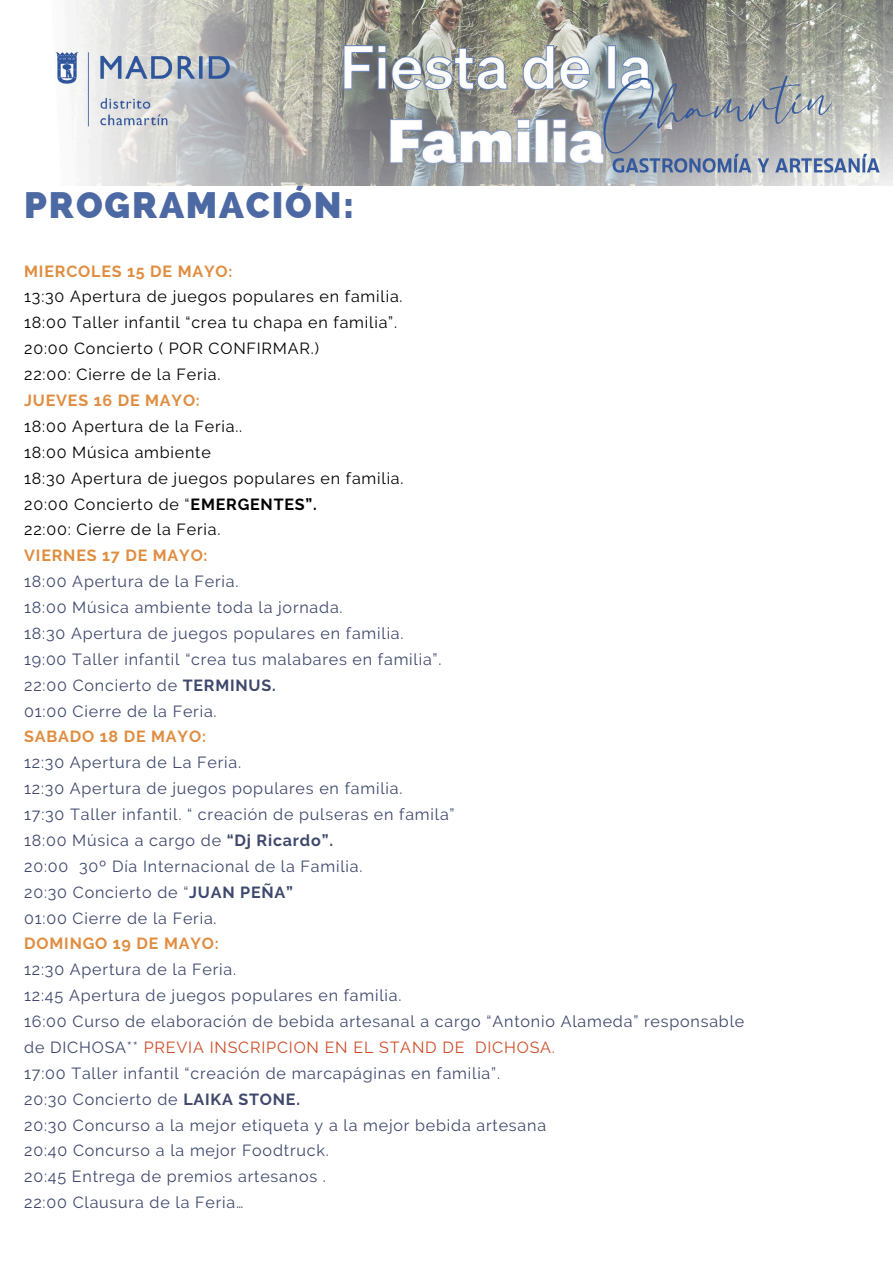
<style>
.page{position:relative;width:893px;height:1263px;background:#fff}
.page>*{position:absolute;margin:0;border:0;box-sizing:border-box;transform-origin:0 0}
.t1{font:800 36.83px "Raleway";letter-spacing:.05em;color:#4d69a4}
.t2{font:16.05px/25.9px "Raleway";letter-spacing:.05em;color:#3e486c}
.t3{font:16.05px "Raleway";letter-spacing:.05em;color:#000}
.t4{font:700 16.05px "Raleway";letter-spacing:.05em;color:#df8d40}
.s1{font-weight:700}
.s2{color:#cd4c29}
</style>
<div class="page">
<img style="left:55px;top:0;width:838px;height:186px">
<p class="t1" style="left:24px;top:183px;width:331px">PROGRAMACIÓN:</p>
<h1 class="t4" style="left:24px;top:261px;width:210px">MIERCOLES 15 DE MAYO:</h1>
<p class="t3" style="left:24px;top:287px;width:380px">13:30 Apertura de juegos populares en familia.</p>
<p class="t3" style="left:24px;top:313px;width:374px">18:00 Taller infantil “crea tu chapa en familia”.</p>
<p class="t3" style="left:24px;top:339px;width:296px">20:00 Concierto ( POR CONFIRMAR.)</p>
<p class="t3" style="left:24px;top:365px;width:198px">22:00: Cierre de la Feria.</p>
<p class="t4" style="left:24px;top:391px;width:177px">JUEVES 16 DE MAYO:</p>
<p class="t3" style="left:24px;top:417px;width:219px">18:00 Apertura de la Feria..</p>
<p class="t3" style="left:24px;top:443px;width:188px">18:00 Música ambiente</p>
<p class="t3" style="left:24px;top:468px;width:381px">18:30 Apertura de juegos populares en familia.</p>
<p class="t3" style="left:24px;top:494px;width:294px">20:00 Concierto de “<span class="s1">EMERGENTES”.</span></p>
<p class="t3" style="left:24px;top:520px;width:198px">22:00: Cierre de la Feria.</p>
<p class="t4" style="left:24px;top:546px;width:185px">VIERNES 17 DE MAYO:</p>
<p class="t2" style="left:24px;top:568px;width:216px">18:00 Apertura de la Feria.</p>
<p class="t2" style="left:24px;top:594px;width:320px">18:00 Música ambiente toda la jornada.</p>
<p class="t2" style="left:24px;top:620px;width:381px">18:30 Apertura de juegos populares en familia.</p>
<p class="t2" style="left:24px;top:646px;width:419px">19:00 Taller infantil “crea tus malabares en familia”.</p>
<p class="t2" style="left:24px;top:672px;width:253px">22:00 Concierto de <span class="s1">TERMINUS.</span></p>
<p class="t2" style="left:24px;top:698px;width:194px">01:00 Cierre de la Feria.</p>
<p class="t4" style="left:24px;top:727px;width:183px">SABADO 18 DE MAYO:</p>
<p class="t2" style="left:24px;top:750px;width:218px">12:30 Apertura de La Feria.</p>
<p class="t2" style="left:24px;top:775px;width:380px">12:30 Apertura de juegos populares en familia.</p>
<p class="t2" style="left:24px;top:801px;width:432px">17:30 Taller infantil. “ creación de pulseras en famila”</p>
<p class="t2" style="left:24px;top:827px;width:310px">18:00 Música a cargo de <span class="s1">“Dj Ricardo”.</span></p>
<p class="t2" style="left:24px;top:853px;width:340px">20:00 30º Día Internacional de la Familia.</p>
<p class="t2" style="left:24px;top:879px;width:270px">20:30 Concierto de “<span class="s1">JUAN PEÑA”</span></p>
<p class="t2" style="left:24px;top:905px;width:194px">01:00 Cierre de la Feria.</p>
<p class="t4" style="left:24px;top:934px;width:196px">DOMINGO 19 DE MAYO:</p>
<p class="t2" style="left:24px;top:957px;width:213px">12:30 Apertura de la Feria.</p>
<p class="t2" style="left:24px;top:982px;width:379px">12:45 Apertura de juegos populares en familia.</p>
<p class="t2" style="left:24px;top:1008px;width:721px">16:00 Curso de elaboración de bebida artesanal a cargo “Antonio Alameda” responsable de DICHOSA** <span class="s2">PREVIA INSCRIPCION EN EL STAND DE DICHOSA.</span></p>
<p class="t2" style="left:24px;top:1060px;width:477px">17:00 Taller infantil “creación de marcapáginas en familia”.</p>
<p class="t2" style="left:24px;top:1086px;width:277px">20:30 Concierto de <span class="s1">LAIKA STONE.</span></p>
<p class="t2" style="left:24px;top:1112px;width:523px">20:30 Concurso a la mejor etiqueta y a la mejor bebida artesana</p>
<p class="t2" style="left:24px;top:1138px;width:306px">20:40 Concurso a la mejor Foodtruck.</p>
<p class="t2" style="left:24px;top:1164px;width:303px">20:45 Entrega de premios artesanos .</p>
<p class="t2" style="left:24px;top:1189px;width:221px">22:00 Clausura de la Feria…</p>
</div>
